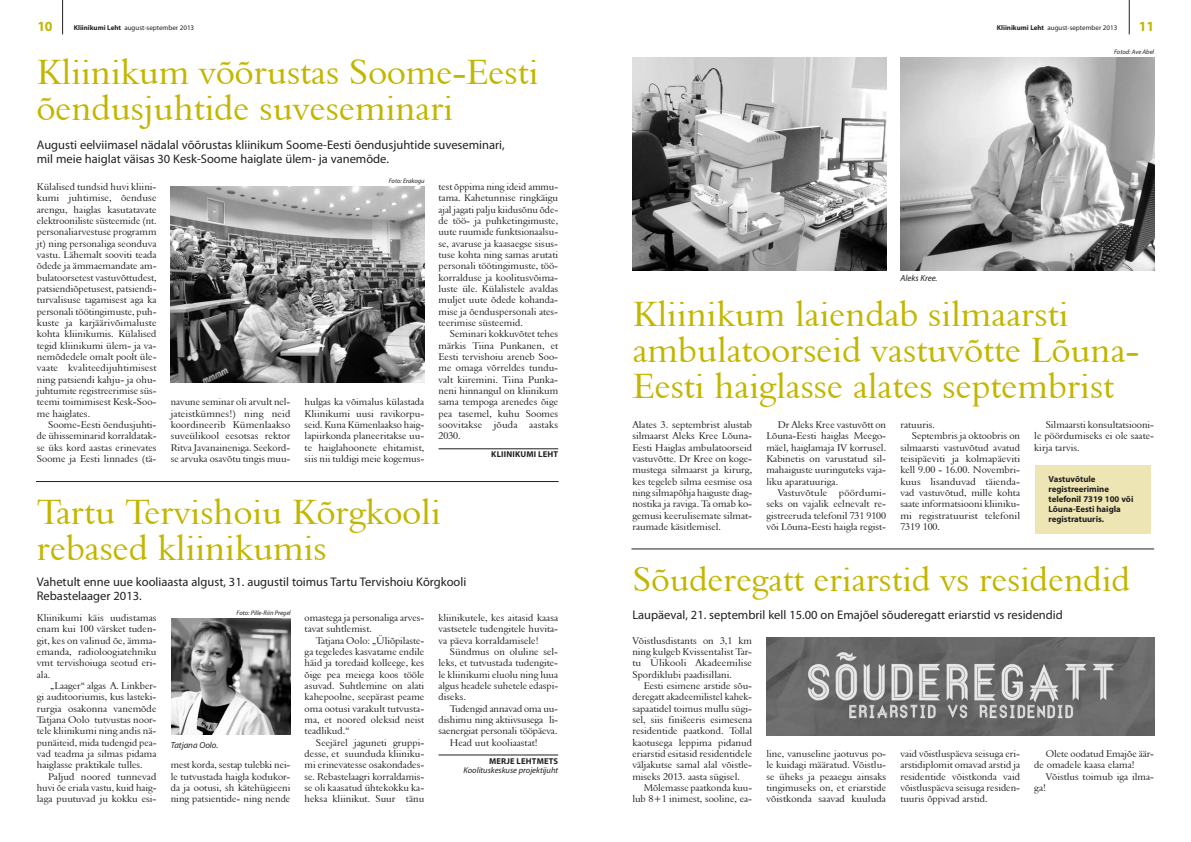
<style>
.page{position:relative;width:1191px;height:842px;background:#fff}
.page>*{position:absolute;margin:0;border:0;box-sizing:border-box;transform-origin:0 0}
.t1{font:36px/36px "Aldine 401 BT Roman A";color:#c3b600}
.t2{font:35px "Aldine 401 BT Roman A";color:#c3b600}
.t3{font:700 14px "Myriad Pro";color:#c3b600}
.t4{font:12.5px/14px "Myriad Pro";color:#231f20}
.t5{font:10px/11.3px "Aldine 401 BT Roman A";color:#231f20;text-align:justify}
.t6{font:700 8.8px/10px "Myriad Pro";color:#231f20}
.t7{font:italic 8.8px "Myriad Pro";color:#231f20}
.t8{font:700 8.5px "Myriad Pro";letter-spacing:.02em;color:#231f20}
.t9{font:italic 8.5px "Myriad Pro";color:#231f20}
.t10{font:7px "Myriad Pro";color:#231f20}
.t11{font:italic 6.5px "Myriad Pro";color:#231f20}
.s1{font-weight:700}
</style>
<div class="page">
<hr style="left:438px;top:449px;width:120px;height:1px;background:#231f20">
<hr style="left:438px;top:755px;width:120px;height:1px;background:#231f20">
<hr style="left:62px;top:0;width:1px;height:34px;background:#231f20">
<hr style="left:1129px;top:0;width:1px;height:34px;background:#231f20">
<img style="left:171px;top:186px;width:253px;height:197px">
<img style="left:900px;top:57px;width:254px;height:213px">
<img style="left:632px;top:57px;width:254px;height:213px">
<img style="left:171px;top:619px;width:120px;height:115px">
<img style="left:766px;top:637px;width:388px;height:99px">
<hr style="left:36px;top:481px;width:522px;height:1px;background:#231f20">
<hr style="left:631px;top:549px;width:523px;height:1px;background:#231f20">
<div style="left:1035px;top:465px;width:115px;height:69px;background:#ede6b4"></div>
<h3 class="t3" style="left:37px;top:21px;width:17px">10</h3>
<p class="t10" style="left:74px;top:25px;width:122px"><span class="s1">Kliinikumi Leht</span> august-september 2013</p>
<p class="t10" style="left:997px;top:25px;width:122px"><span class="s1">Kliinikumi Leht</span> august-september 2013</p>
<h3 class="t3" style="left:1139px;top:21px;width:17px">11</h3>
<h1 class="t1" style="left:37px;top:53px;width:503px">Kliinikum võõrustas Soome-Eesti õendusjuhtide suveseminari</h1>
<p class="t4" style="left:37px;top:139px;width:469px">Augusti eelviimasel nädalal võõrustas kliinikum Soome-Eesti õendusjuhtide suveseminari, mil meie haiglat väisas 30 Kesk-Soome haiglate ülem- ja vanemõde.</p>
<p class="t5" style="left:37px;top:181px;width:121px">Külalised tundsid huvi kliini&shy;kumi juhtimise, õenduse arengu, haiglas kasutatavate elektrooniliste süsteemide (nt. personaliarvestuse programm jt) ning personaliga seonduva vastu. Lähemalt sooviti teada õdede ja ämmaemandate am&shy;bulatoorsetest vastuvõttudest, patsiendiõpetusest, patsiendi&shy;turvalisuse tagamisest aga ka personali töötingimuste, puh&shy;kuste ja karjäärivõimaluste kohta kliinikumis. Külalised tegid kliinikumi ülem- ja va&shy;nemõdedele omalt poolt üle&shy;vaate kvaliteedijuhtimisest ning patsiendi kahju- ja ohu&shy;juhtumite registreerimise süs&shy;teemi toimimisest Kesk-Soo&shy;me haiglates.</p>
<p class="t5" style="left:37px;top:419px;width:121px;text-indent:11px">Soome-Eesti õendusjuhti&shy;de ühisseminarid korraldatak&shy;se üks kord aastas erinevates Soome ja Eesti linnades (tä-</p>
<p class="t11" style="left:389px;top:178px;width:37px">Foto: Erakogu</p>
<p class="t5" style="left:171px;top:396px;width:121px">navune seminar oli arvult nel&shy;jateistkümnes!) ning neid koordineerib Kümenlaakso suveülikool eesotsas rektor Ritva Javanaineniga. Seekord&shy;se arvuka osavõtu tingis muu-</p>
<p class="t5" style="left:305px;top:396px;width:121px">hulgas ka võimalus külastada Kliinikumi uusi ravikorpu&shy;seid. Kuna Kümenlaakso haig&shy;lapiirkonda planeeritakse uu&shy;te haiglahoonete ehitamist, siis nii tuldigi meie kogemus-</p>
<p class="t5" style="left:438px;top:181px;width:121px">test õppima ning ideid ammu&shy;tama. Kahetunnise ringkäigu ajal jagati palju kiidusõnu õde&shy;de töö- ja puhketingimuste, uute ruumide funktsionaalsu&shy;se, avaruse ja kaasaegse sisus&shy;tuse kohta ning samas arutati personali töötingimuste, töö&shy;korralduse ja koolitusvõima&shy;luste üle. Külalistele avaldas muljet uute õdede kohanda&shy;mise ja õenduspersonali ates&shy;teerimise süsteemid.</p>
<p class="t5" style="left:438px;top:328px;width:121px;text-indent:11px">Seminari kokkuvõtet tehes märkis Tiina Punkanen, et Eesti tervishoiu areneb Soo&shy;me omaga võrreldes tundu&shy;valt kiiremini. Tiina Punka&shy;neni hinnangul on kliinikum sama tempoga arenedes õige pea tasemel, kuhu Soomes soovitakse jõuda aastaks 2030.</p>
<p class="t8" style="left:491px;top:451px;width:68px">KLIINIKUMI LEHT</p>
<h1 class="t1" style="left:37px;top:493px;width:405px">Tartu Tervishoiu Kõrgkooli rebased kliinikumis</h1>
<p class="t4" style="left:37px;top:576px;width:431px">Vahetult enne uue kooliaasta algust, 31. augustil toimus Tartu Tervishoiu Kõrgkooli<br>Rebastelaager 2013.</p>
<p class="t11" style="left:236px;top:611px;width:56px">Foto: Pille-Riin Pregel</p>
<p class="t5" style="left:37px;top:612px;width:121px">Kliinikumi käis uudistamas enam kui 100 värsket tuden&shy;git, kes on valinud õe, ämma&shy;emanda, radioloogiatehniku vmt tervishoiuga seotud eri&shy;ala.</p>
<p class="t5" style="left:37px;top:680px;width:121px;text-indent:13px">„Laager“ algas A. Linkber&shy;gi auditooriumis, kus lasteki&shy;rurgia osakonna vanemõde Tatjana Oolo tutvustas noor&shy;tele kliinikumi ning andis nä&shy;punäiteid, mida tudengid pea&shy;vad teadma ja silmas pidama haiglasse praktikale tulles.</p>
<p class="t5" style="left:37px;top:770px;width:121px;text-indent:11px">Paljud noored tunnevad huvi õe eriala vastu, kuid haig&shy;laga puutuvad ju kokku esi-</p>
<p class="t5" style="left:171px;top:759px;width:121px">mest korda, sestap tulebki nei&shy;le tutvustada haigla kodukor&shy;da ja ootusi, sh kätehügieeni ning patsientide- ning nende</p>
<p class="t7" style="left:171px;top:742px;width:49px">Tatjana Oolo.</p>
<p class="t5" style="left:305px;top:612px;width:121px">omastega ja personaliga arves&shy;tavat suhtlemist.</p>
<p class="t5" style="left:305px;top:634px;width:121px;text-indent:11px">Tatjana Oolo: „Üliõpilaste&shy;ga tegeledes kasvatame endile häid ja toredaid kolleege, kes õige pea meiega koos tööle asuvad. Suhtlemine on alati kahepoolne, seepärast peame oma ootusi varakult tutvusta&shy;ma, et noored oleksid neist teadlikud.“</p>
<p class="t5" style="left:305px;top:736px;width:121px;text-indent:11px">Seejärel jaguneti gruppi&shy;desse, et suunduda kliiniku&shy;mi erinevatesse osakondades&shy;se. Rebastelaagri korraldamis&shy;se oli kaasatud ühtekokku ka&shy;heksa kliinikut. Suur tänu</p>
<p class="t5" style="left:438px;top:612px;width:121px">kliinikutele, kes aitasid kaasa vastsetele tudengitele huvita&shy;va päeva korraldamisele!</p>
<p class="t5" style="left:438px;top:646px;width:121px;text-indent:11px">Sündmus on oluline sel&shy;leks, et tutvustada tudengite&shy;le kliinikumi eluolu ning luua algus headele suhetele edaspi&shy;diseks.</p>
<p class="t5" style="left:450px;top:702px;width:110px">Tudengid annavad oma uu-</p>
<p class="t5" style="left:438px;top:714px;width:121px">dishimu ning aktiivsusega li-</p>
<p class="t5" style="left:438px;top:725px;width:120px">saenergiat personali tööpäeva.</p>
<p class="t5" style="left:450px;top:736px;width:89px">Head uut kooliaastat!</p>
<p class="t8" style="left:489px;top:757px;width:71px">MERJE LEHTMETS</p>
<p class="t9" style="left:463px;top:767px;width:96px">Koolituskeskuse projektijuht</p>
<p class="t7" style="left:900px;top:274px;width:39px">Aleks Kree.</p>
<p class="t11" style="left:1114px;top:49px;width:41px">Fotod: Ave Abel</p>
<h1 class="t1" style="left:633px;top:295px;width:508px">Kliinikum laiendab silmaarsti ambulatoorseid vastuvõtte Lõuna-<br>Eesti haiglasse alates septembrist</h1>
<p class="t5" style="left:632px;top:419px;width:121px">Alates 3. septembrist alustab silmaarst Aleks Kree Lõuna-Eesti Haiglas ambulatoorseid vastuvõtte. Dr Kree on koge&shy;mustega silmaarst ja kirurg, kes tegeleb silma eesmise osa ning silmapõhja haiguste diag&shy;nostika ja raviga. Ta omab ko&shy;gemusi keerulisemate silmat&shy;raumade käsitlemisel.</p>
<p class="t5" style="left:766px;top:419px;width:121px;text-indent:11px">Dr Aleks Kree vastuvõtt on Lõuna-Eesti haiglas Meego&shy;mäel, haiglamaja IV korrusel.<br>Kabinetis on varustatud sil&shy;mahaiguste uuringuteks vaja&shy;liku aparatuuriga.</p>
<p class="t5" style="left:766px;top:487px;width:121px;text-indent:11px">Vastuvõtule pöördumi&shy;seks on vajalik eelnevalt re&shy;gistreeruda telefonil 731 9100 või Lõuna-Eesti haigla regist-</p>
<p class="t5" style="left:900px;top:419px;width:36px">ratuuris.</p>
<p class="t5" style="left:911px;top:430px;width:110px">Septembris ja oktoobris on</p>
<p class="t5" style="left:900px;top:442px;width:121px">silmaarsti vastuvõtud avatud</p>
<p class="t5" style="left:900px;top:453px;width:121px">teisipäeviti ja kolmapäeviti</p>
<p class="t5" style="left:900px;top:464px;width:121px">kell 9.00 - 16.00. Novembri-</p>
<p class="t5" style="left:900px;top:476px;width:121px">kuus lisanduvad täienda-</p>
<p class="t5" style="left:900px;top:487px;width:121px">vad vastuvõtud, mille kohta</p>
<p class="t5" style="left:900px;top:498px;width:121px">saate informatsiooni kliiniku-</p>
<p class="t5" style="left:900px;top:510px;width:121px">mi registratuurist telefonil</p>
<p class="t5" style="left:900px;top:521px;width:41px">7319 100.</p>
<p class="t5" style="left:1034px;top:419px;width:121px;text-indent:11px">Silmaarsti konsultatsiooni&shy;le pöördumiseks ei ole saate&shy;kirja tarvis.</p>
<p class="t6" style="left:1048px;top:474px;width:86px">Vastuvõtule registreerimine telefonil 7319 100 või<br>Lõuna-Eesti haigla registratuuris.</p>
<h2 class="t2" style="left:633px;top:558px;width:499px">Sõuderegatt eriarstid vs residendid</h2>
<p class="t4" style="left:632px;top:609px;width:432px">Laupäeval, 21. septembril kell 15.00 on Emajõel sõuderegatt eriarstid vs residendid</p>
<p class="t5" style="left:632px;top:634px;width:121px">Võistlusdistants on 3,1 km ning kulgeb Kvissentalist Tar&shy;tu Ülikooli Akadeemilise Spordiklubi paadisillani.</p>
<p class="t5" style="left:632px;top:680px;width:121px;text-indent:11px">Eesti esimene arstide sõu&shy;deregatt akadeemilistel kahek&shy;sapaatidel toimus mullu sügi&shy;sel, siis finišeeris esimesena residentide paatkond. Tollal kaotusega leppima pidanud eriarstid esitasid residentidele väljakutse samal alal võistle&shy;miseks 2013. aasta sügisel.</p>
<p class="t5" style="left:632px;top:782px;width:121px;text-align:right">Mõlemasse paatkonda kuu&shy;lub 8+1 inimest, sooline, ea-</p>
<p class="t5" style="left:766px;top:748px;width:121px">line, vanuseline jaotuvus po&shy;le kuidagi määratud. Võistlu&shy;se üheks ja peaaegu ainsaks tingimuseks on, et eriarstide võistkonda saavad kuuluda</p>
<p class="t5" style="left:900px;top:748px;width:121px">vaid võistluspäeva seisuga eri&shy;arstidiplomit omavad arstid ja residentide võistkonda vaid võistluspäeva seisuga residen&shy;tuuris õppivad arstid.</p>
<p class="t5" style="left:1034px;top:748px;width:121px;text-indent:11px">Olete oodatud Emajõe äär&shy;de omadele kaasa elama!</p>
<p class="t5" style="left:1034px;top:770px;width:121px;text-indent:11px">Võistlus toimub iga ilma&shy;ga!</p>
</div>
